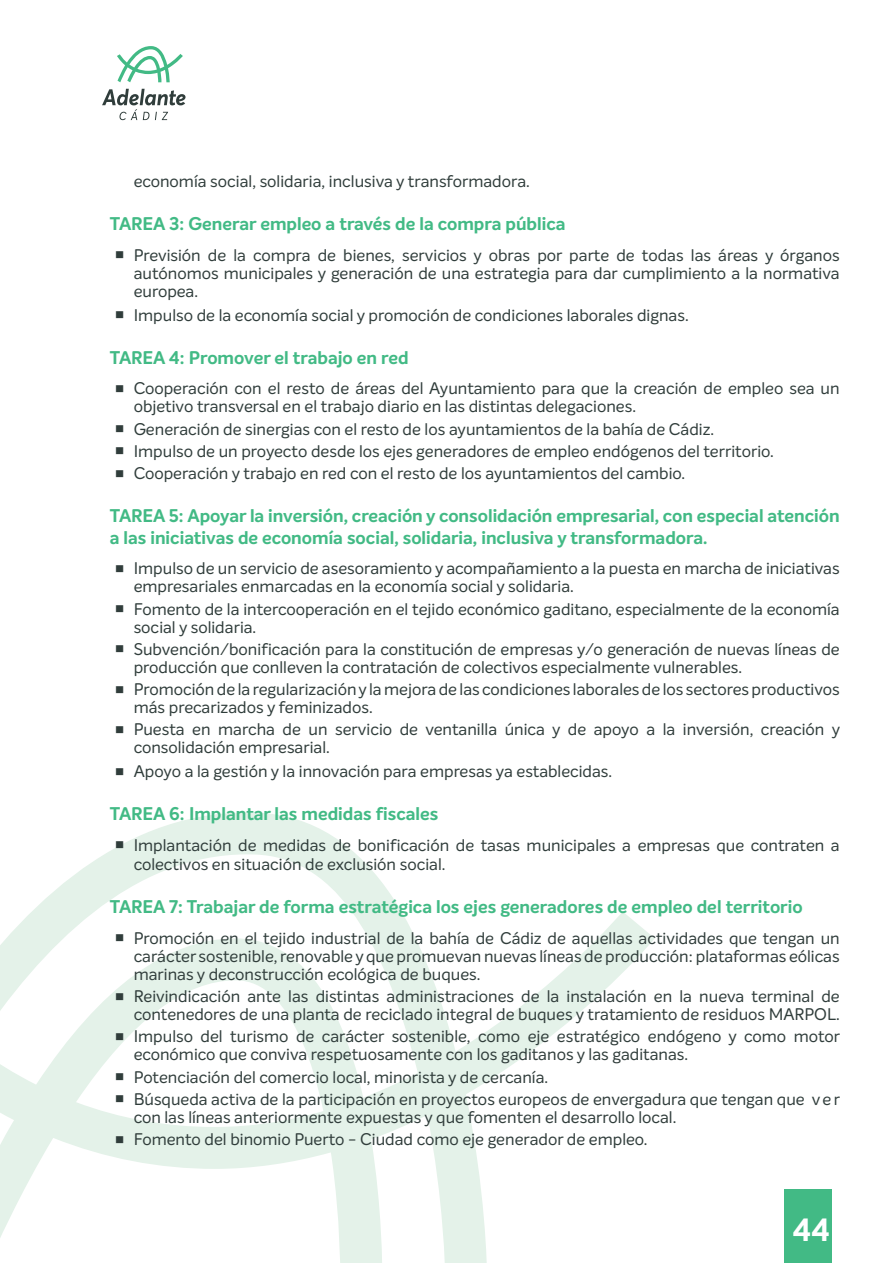
<style>
.page{position:relative;width:893px;height:1263px;background:#fff}
.page>*{position:absolute;margin:0;border:0;box-sizing:border-box;transform-origin:0 0}
.t1{font:700 31.5px "Intelo Alt";color:#fff}
.t2{font:700 18px/21.6px "Intelo";color:#42ba85}
.t3{font:16.5px/18px "Intelo";color:#303d3b}
.s1{font-family:"Times New Roman";font-size:31.5px}
</style>
<div class="page">
<svg style="left:0;top:812px;width:655px;height:451px"></svg>
<div style="left:785px;top:1189px;width:47px;height:74px;background:#42ba85"></div>
<svg style="left:117px;top:46px;width:66px;height:36px"></svg>
<svg style="left:102px;top:89px;width:84px;height:31px"></svg>
<p class="t3" style="left:134px;top:172px;width:398px">economía social, solidaria, inclusiva y transformadora.</p>
<p class="t2" style="left:110px;top:213px;width:457px">TAREA 3: Generar empleo a través de la compra pública</p>
<p class="t3" style="left:134px;top:246px;width:707px;text-align:justify;text-indent:-19px"><span class="s1">▪</span> Previsión de la compra de bienes, servicios y obras por parte de todas las áreas y órganos autónomos municipales y generación de una estrategia para dar cumplimiento a la normativa europea.</p>
<p class="t3" style="left:114px;top:306px;width:576px"><span class="s1">▪</span> Impulso de la economía social y promoción de condiciones laborales dignas.</p>
<p class="t2" style="left:110px;top:347px;width:300px">TAREA 4: Promover el trabajo en red</p>
<p class="t3" style="left:134px;top:379px;width:707px;text-indent:-19px"><span class="s1">▪</span> Cooperación con el resto de áreas del Ayuntamiento para que la creación de empleo sea un objetivo transversal en el trabajo diario en las distintas delegaciones.</p>
<p class="t3" style="left:114px;top:420px;width:601px"><span class="s1">▪</span> Generación de sinergias con el resto de los ayuntamientos de la bahía de Cádiz.</p>
<p class="t3" style="left:114px;top:442px;width:661px"><span class="s1">▪</span> Impulso de un proyecto desde los ejes generadores de empleo endógenos del territorio.</p>
<p class="t3" style="left:114px;top:464px;width:572px"><span class="s1">▪</span> Cooperación y trabajo en red con el resto de los ayuntamientos del cambio.</p>
<p class="t2" style="left:110px;top:505px;width:732px">TAREA 5: Apoyar la inversión, creación y consolidación empresarial, con especial atención a las iniciativas de economía social, solidaria, inclusiva y transformadora.</p>
<p class="t3" style="left:134px;top:559px;width:707px;text-indent:-19px"><span class="s1">▪</span> Impulso de un servicio de asesoramiento y acompañamiento a la puesta en marcha de iniciativas empresariales enmarcadas en la economía social y solidaria.</p>
<p class="t3" style="left:134px;top:600px;width:707px;text-indent:-19px"><span class="s1">▪</span> Fomento de la intercooperación en el tejido económico gaditano, especialmente de la economía social y solidaria.</p>
<p class="t3" style="left:134px;top:640px;width:707px;text-indent:-19px"><span class="s1">▪</span> Subvención/bonificación para la constitución de empresas y/o generación de nuevas líneas de producción que conlleven la contratación de colectivos especialmente vulnerables.</p>
<p class="t3" style="left:134px;top:680px;width:708px;text-indent:-19px"><span class="s1">▪</span> Promoción de la regularización y la mejora de las condiciones laborales de los sectores productivos más precarizados y feminizados.</p>
<p class="t3" style="left:134px;top:720px;width:708px;text-indent:-19px"><span class="s1">▪</span> Puesta en marcha de un servicio de ventanilla única y de apoyo a la inversión, creación y consolidación empresarial.</p>
<p class="t3" style="left:114px;top:762px;width:499px"><span class="s1">▪</span> Apoyo a la gestión y la innovación para empresas ya establecidas.</p>
<p class="t2" style="left:110px;top:803px;width:330px">TAREA 6: Implantar las medidas fiscales</p>
<p class="t3" style="left:134px;top:835px;width:708px;line-height:19.5px;text-indent:-19px"><span class="s1">▪</span> Implantación de medidas de bonificación de tasas municipales a empresas que contraten a colectivos en situación de exclusión social.</p>
<p class="t2" style="left:110px;top:896px;width:694px">TAREA 7: Trabajar de forma estratégica los ejes generadores de empleo del territorio</p>
<p class="t3" style="left:134px;top:929px;width:707px;text-align:justify;text-indent:-19px"><span class="s1">▪</span> Promoción en el tejido industrial de la bahía de Cádiz de aquellas actividades que tengan un carácter sostenible, renovable y que promuevan nuevas líneas de producción: plataformas eólicas marinas y deconstrucción ecológica de buques.</p>
<p class="t3" style="left:114px;top:987px;width:727px;text-align:right"><span class="s1">▪</span> Reivindicación ante las distintas administraciones de la instalación en la nueva terminal de contenedores de una planta de reciclado integral de buques y tratamiento de residuos MARPOL.</p>
<p class="t3" style="left:134px;top:1027px;width:708px;text-indent:-19px"><span class="s1">▪</span> Impulso del turismo de carácter sostenible, como eje estratégico endógeno y como motor económico que conviva respetuosamente con los gaditanos y las gaditanas.</p>
<p class="t3" style="left:114px;top:1068px;width:435px"><span class="s1">▪</span> Potenciación del comercio local, minorista y de cercanía.</p>
<p class="t3" style="left:134px;top:1090px;width:708px;text-indent:-19px"><span class="s1">▪</span> Búsqueda activa de la participación en proyectos europeos de envergadura que tengan que v e r con las líneas anteriormente expuestas y que fomenten el desarrollo local.</p>
<p class="t3" style="left:114px;top:1130px;width:535px"><span class="s1">▪</span> Fomento del binomio Puerto - Ciudad como eje generador de empleo.</p>
<h1 class="t1" style="left:793px;top:1210px;width:39px">44</h1>
</div>
